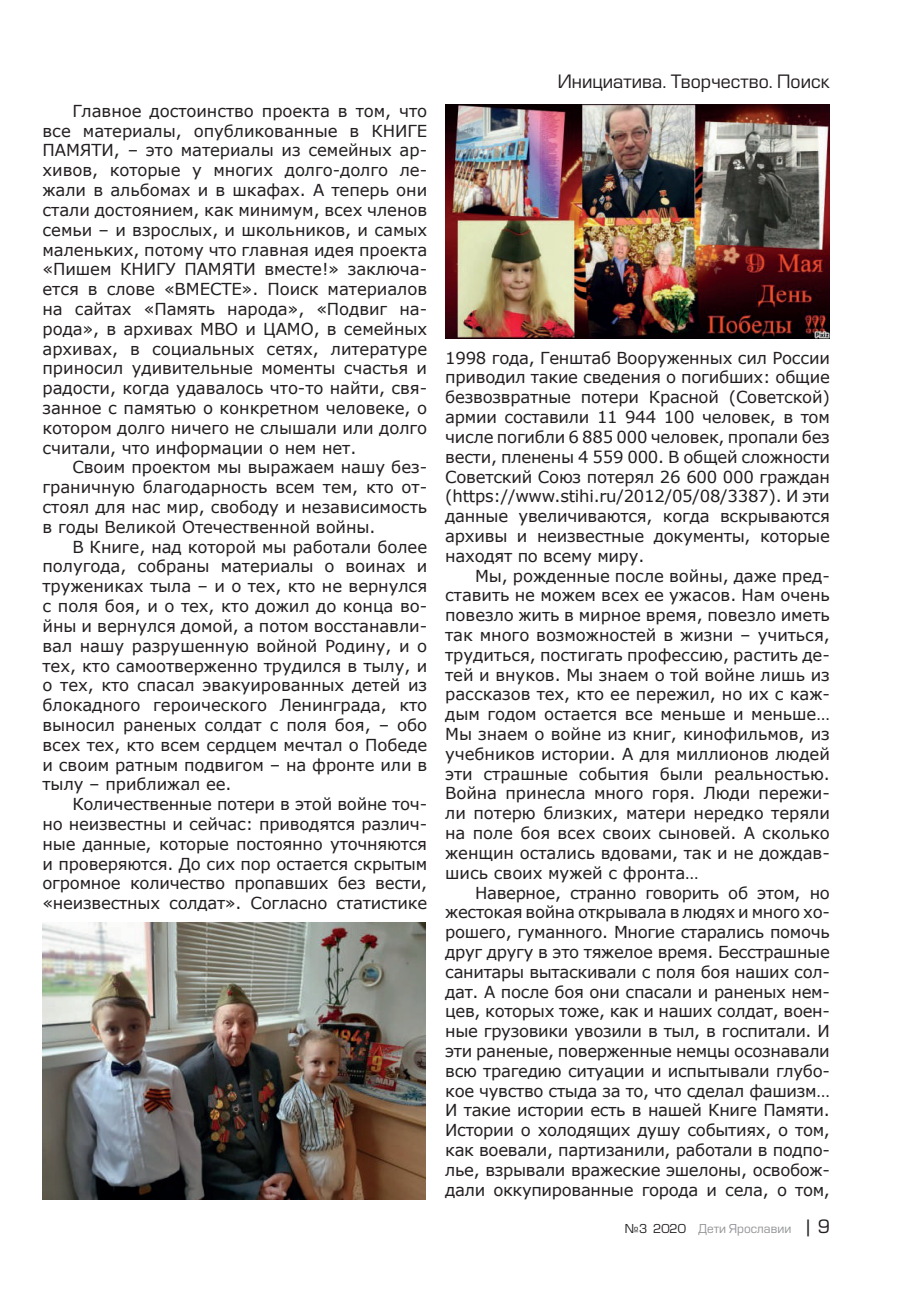
<style>
.page{position:relative;width:915px;height:1306px;background:#fff}
.page>*{position:absolute;margin:0;border:0;box-sizing:border-box;transform-origin:0 0}
.t1{font:18px "Europe";color:#231f20}
.t2{font:16.5px/19.8px "Verdana";letter-spacing:-.005em;color:#231f20;text-align:justify}
.t3{font:12px "Europe";color:#939598}
.s1{color:#231f20}
.s2{font-size:18px;color:#231f20}
</style>
<div class="page">
<img style="left:445px;top:104px;width:384px;height:234px">
<img style="left:43px;top:922px;width:382px;height:277px">
<p class="t2" style="left:43px;top:101px;width:386px;text-indent:30px">Главное достоинство проекта в том, что все материалы, опубликованные в КНИГЕ ПАМЯТИ, – это материалы из семейных ар&shy;хивов, которые у многих долго-долго ле&shy;жали в альбомах и в шкафах. А теперь они стали достоянием, как минимум, всех членов семьи – и взрослых, и школьников, и самых маленьких, потому что главная идея проекта «Пишем КНИГУ ПАМЯТИ вместе!» заключа&shy;ется в слове «ВМЕСТЕ». Поиск материалов на сайтах «Память народа», «Подвиг на&shy;рода», в архивах МВО и ЦАМО, в семейных архивах, в социальных сетях, литературе приносил удивительные моменты счастья и радости, когда удавалось что-то найти, свя&shy;занное с памятью о конкретном человеке, о котором долго ничего не слышали или долго считали, что информации о нем нет.</p>
<p class="t2" style="left:43px;top:457px;width:386px;text-indent:30px">Своим проектом мы выражаем нашу без&shy;граничную благодарность всем тем, кто от&shy;стоял для нас мир, свободу и независимость в годы Великой Отечественной войны.</p>
<p class="t2" style="left:43px;top:536px;width:386px;text-indent:30px">В Книге, над которой мы работали более полугода, собраны материалы о воинах и тружениках тыла – и о тех, кто не вернулся с поля боя, и о тех, кто дожил до конца во&shy;йны и вернулся домой, а потом восстанавли&shy;вал нашу разрушенную войной Родину, и о тех, кто самоотверженно трудился в тылу, и о тех, кто спасал эвакуированных детей из блокадного героического Ленинграда, кто выносил раненых солдат с поля боя, – обо всех тех, кто всем сердцем мечтал о Победе и своим ратным подвигом – на фронте или в тылу – приближал ее.</p>
<p class="t2" style="left:43px;top:794px;width:386px;text-indent:30px">Количественные потери в этой войне точ&shy;но неизвестны и сейчас: приводятся различ&shy;ные данные, которые постоянно уточняются и проверяются. До сих пор остается скрытым огромное количество пропавших без вести, «неизвестных солдат». Согласно статистике</p>
<p class="t1" style="left:557px;top:71px;width:273px">Инициатива. Творчество. Поиск</p>
<p class="t2" style="left:445px;top:347px;width:386px">1998 года, Генштаб Вооруженных сил России приводил такие сведения о погибших: общие безвозвратные потери Красной (Советской) армии составили 11 944 100 человек, в том числе погибли 6 885 000 человек, пропали без вести, пленены 4 559 000. В общей сложности Советский Союз потерял 26 600 000 граждан (https://www.stihi.ru/2012/05/08/3387). И эти данные увеличиваются, когда вскрываются архивы и неизвестные документы, которые находят по всему миру.</p>
<p class="t2" style="left:445px;top:565px;width:386px;text-indent:30px">Мы, рожденные после войны, даже пред&shy;ставить не можем всех ее ужасов. Нам очень повезло жить в мирное время, повезло иметь так много возможностей в жизни – учиться, трудиться, постигать профессию, растить де&shy;тей и внуков. Мы знаем о той войне лишь из рассказов тех, кто ее пережил, но их с каж&shy;дым годом остается все меньше и меньше… Мы знаем о войне из книг, кинофильмов, из учебников истории. А для миллионов людей эти страшные события были реальностью.<br>Война принесла много горя. Люди пережи&shy;ли потерю близких, матери нередко теряли на поле боя всех своих сыновей. А сколько женщин остались вдовами, так и не дождав&shy;шись своих мужей с фронта…</p>
<p class="t2" style="left:445px;top:882px;width:386px;text-indent:30px">Наверное, странно говорить об этом, но жестокая война открывала в людях и много хо&shy;рошего, гуманного. Многие старались помочь друг другу в это тяжелое время. Бесстрашные санитары вытаскивали с поля боя наших сол&shy;дат. А после боя они спасали и раненых нем&shy;цев, которых тоже, как и наших солдат, воен&shy;ные грузовики увозили в тыл, в госпитали. И эти раненые, поверженные немцы осознавали всю трагедию ситуации и испытывали глубо&shy;кое чувство стыда за то, что сделал фашизм… И такие истории есть в нашей Книге Памяти.<br>Истории о холодящих душу событиях, о том, как воевали, партизанили, работали в подпо&shy;лье, взрывали вражеские эшелоны, освобож&shy;дали оккупированные города и села, о том,</p>
<p class="t3" style="left:624px;top:1221px;width:207px"><span class="s1">№3 2020</span> Дети Ярославии <span class="s2">| 9</span></p>
</div>
